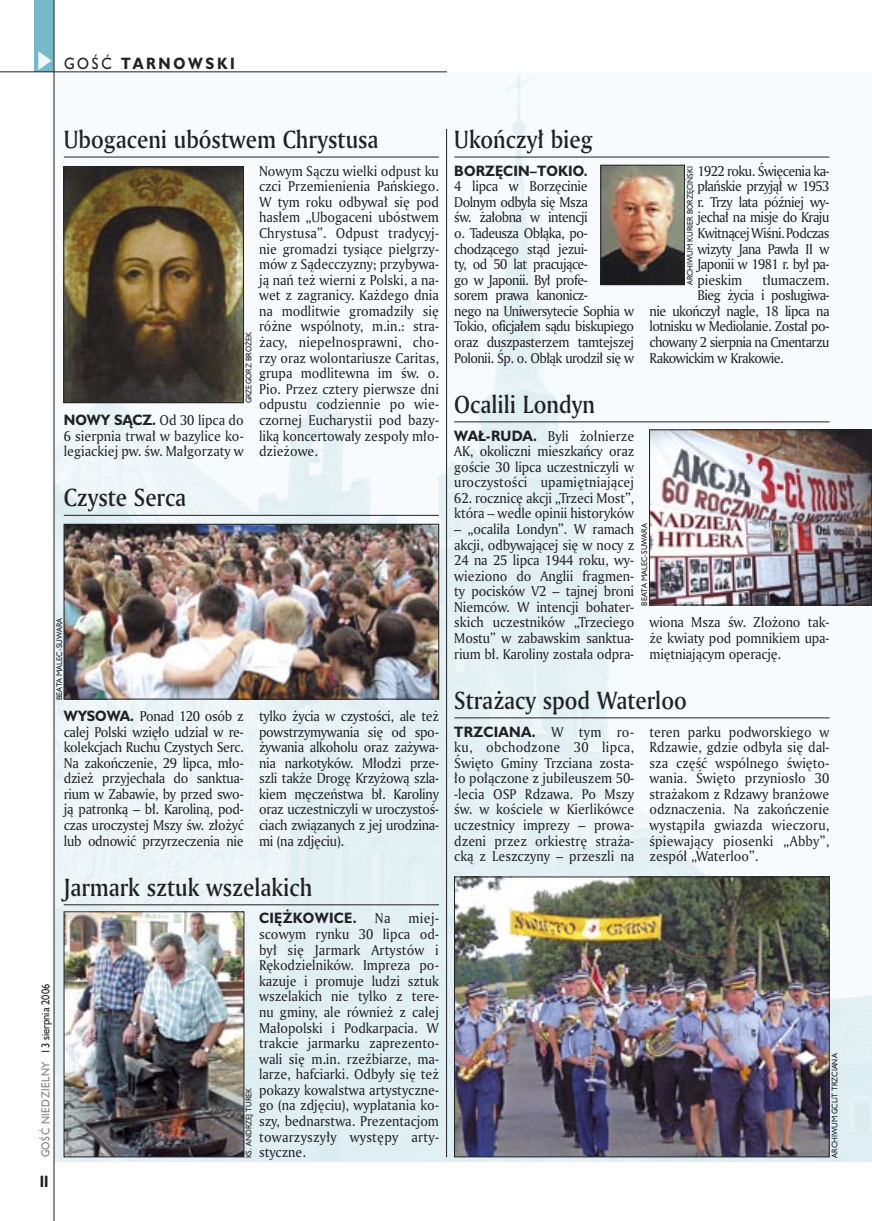
<style>
.page{position:relative;width:872px;height:1221px;background:#fff}
.page>*{position:absolute;margin:0;border:0;box-sizing:border-box;transform-origin:0 0}
._05d_tytyl_Kronika_AmMd_16_pt{font:24px "Amerigo Md PL";color:#212125;scale:.9 1}
._15a_temat_lewo{font:700 15px "Humanst 521 PL";letter-spacing:.2em;color:#212125;scale:.9 1}
._16_pagina_lewa{font:700 15px "Humanst 521 Cn PL";color:#212125;scale:.94 1}
._03_body_bez_akapitu{font:13.8px/15.6px "Amerigo PL";letter-spacing:-.02em;color:#212125;text-align:justify;scale:.94 1}
._03_body_bez_akapitu-2{font:13.8px/15.6px "Amerigo PL";letter-spacing:-.04em;color:#212125;scale:.94 1}
._03_body_bez_akapitu-3{font:700 13.8px "Humanst 521 PL";letter-spacing:.03em;color:#212125;scale:.94 1}
._18a_data_lewa_GOSC{font:10.5px "Humanst 521 PL";letter-spacing:.05em;color:#7f7f83;scale:.9 1}
._18_data_lewa{font:10.5px "Humanst 521 PL";color:#212125;scale:.9 1}
._09a_autor_zdjecia_Hu_5_pt{font:7.5px "Humanst 521 PL";color:#212125;scale:.94 1}
.s1{font-weight:400}
.s2{font-family:"Humanst 521 PL";font-weight:700}
</style>
<div class="page">
<img style="left:55px;top:72px;width:817px;height:1089px">
<div style="left:35px;top:0;width:19px;height:72px;background:#75baca"></div>
<svg style="left:38px;top:51px;width:14px;height:19px"></svg>
<hr style="left:54px;top:0;width:1px;height:1220px;background:#212125">
<hr style="left:0;top:72px;width:447px;height:1px;background:#212125">
<hr style="left:64px;top:157px;width:375px;height:1px;background:#212125">
<hr style="left:64px;top:904px;width:375px;height:1px;background:#212125">
<hr style="left:454px;top:717px;width:375px;height:1px;background:#212125">
<hr style="left:454px;top:421px;width:375px;height:1px;background:#212125">
<hr style="left:64px;top:515px;width:375px;height:1px;background:#212125">
<hr style="left:454px;top:157px;width:375px;height:1px;background:#212125">
<img style="left:66px;top:913px;width:176px;height:241px">
<div style="left:64px;top:911px;width:180px;height:245px;border:1px solid #212125"></div>
<img style="left:66px;top:168px;width:176px;height:233px">
<div style="left:64px;top:166px;width:180px;height:237px;border:1px solid #212125"></div>
<img style="left:602px;top:167px;width:80px;height:116px">
<div style="left:600px;top:165px;width:84px;height:120px;border:1px solid #212125"></div>
<img style="left:456px;top:878px;width:371px;height:276px">
<div style="left:454px;top:876px;width:375px;height:280px;border:1px solid #212125"></div>
<img style="left:651px;top:431px;width:219px;height:172px">
<div style="left:649px;top:429px;width:223px;height:176px;border:1px solid #212125"></div>
<img style="left:66px;top:526px;width:371px;height:171px">
<div style="left:64px;top:524px;width:375px;height:175px;border:1px solid #212125"></div>
<hr style="left:446px;top:129px;width:1px;height:1027px;background:#212125">
<p class="_15a_temat_lewo" style="left:64px;top:53px;width:191px"><span class="s1">GOŚĆ</span> TARNOWSKI</p>
<p class="_05d_tytyl_Kronika_AmMd_16_pt" style="left:64px;top:123px;width:351px">Ubogaceni ubóstwem Chrystusa</p>
<p class="_03_body_bez_akapitu" style="left:259px;top:162px;width:193px">Nowym Sączu wielki odpust ku czci Przemienienia Pańskiego.<br>W tym roku odbywał się pod hasłem „Ubogaceni ubóstwem Chrystusa”. Odpust tradycyj&shy;nie gromadzi tysiące pielgrzy&shy;mów z Sądecczyzny; przybywa&shy;ją nań też wierni z Polski, a na&shy;wet z zagranicy. Każdego dnia na modlitwie gromadziły się różne wspólnoty, m.in.: stra&shy;żacy, niepełnosprawni, cho&shy;rzy oraz wolontariusze Caritas, grupa modlitewna im św. o.<br>Pio. Przez cztery pierwsze dni odpustu codziennie po wie&shy;czornej Eucharystii pod bazy&shy;liką koncertowały zespoły mło&shy;dzieżowe.</p>
<p class="_09a_autor_zdjecia_Hu_5_pt" style="left:244px;top:403px;width:77px;rotate:-90deg">GRZEGORZ BROŻEK</p>
<p class="_03_body_bez_akapitu" style="left:64px;top:412px;width:193px"><span class="s2">NOWY SĄCZ.</span> Od 30 lipca do 6 sierpnia trwał w bazylice ko&shy;legiackiej pw. św. Małgorzaty w</p>
<p class="_05d_tytyl_Kronika_AmMd_16_pt" style="left:64px;top:481px;width:138px">Czyste Serca</p>
<p class="_09a_autor_zdjecia_Hu_5_pt" style="left:54px;top:700px;width:89px;rotate:-90deg">BEATA MALEC-SUWARA</p>
<p class="_03_body_bez_akapitu" style="left:64px;top:707px;width:193px"><span class="s2">WYSOWA.</span> Ponad 120 osób z całej Polski wzięło udział w re&shy;kolekcjach Ruchu Czystych Serc.<br>Na zakończenie, 29 lipca, mło&shy;dzież przyjechała do sanktua&shy;rium w Zabawie, by przed swo&shy;ją patronką – bł. Karoliną, pod&shy;czas uroczystej Mszy św. złożyć lub odnowić przyrzeczenia nie</p>
<p class="_03_body_bez_akapitu" style="left:259px;top:707px;width:193px">tylko życia w czystości, ale też powstrzymywania się od spo&shy;żywania alkoholu oraz zażywa&shy;nia narkotyków. Młodzi prze&shy;szli także Drogę Krzyżową szla&shy;kiem męczeństwa bł. Karoliny oraz uczestniczyli w uroczystoś&shy;ciach związanych z jej urodzina&shy;mi (na zdjęciu).</p>
<p class="_18_data_lewa" style="left:38px;top:1053px;width:79px;rotate:-90deg">13 sierpnia 2006</p>
<p class="_18a_data_lewa_GOSC" style="left:38px;top:1157px;width:108px;rotate:-90deg">GOŚĆ NIEDZIELNY</p>
<p class="_16_pagina_lewa" style="left:40px;top:1170px;width:11px">II</p>
<p class="_05d_tytyl_Kronika_AmMd_16_pt" style="left:64px;top:871px;width:277px">Jarmark sztuk wszelakich</p>
<p class="_03_body_bez_akapitu-3" style="left:259px;top:908px;width:105px">CIĘŻKOWICE.</p>
<p class="_03_body_bez_akapitu" style="left:375px;top:910px;width:18px">Na</p>
<p class="_03_body_bez_akapitu" style="left:259px;top:910px;width:193px;text-indent:149px">miej&shy;scowym rynku 30 lipca od&shy;był się Jarmark Artystów i Rękodzielników. Impreza po&shy;kazuje i promuje ludzi sztuk wszelakich nie tylko z tere&shy;nu gminy, ale również z całej Małopolski i Podkarpacia. W trakcie jarmarku zaprezento&shy;wali się m.in. rzeźbiarze, ma&shy;larze, hafciarki. Odbyły się też pokazy kowalstwa artystyczne&shy;go (na zdjęciu), wyplatania ko&shy;szy, bednarstwa. Prezentacjom towarzyszyły występy arty&shy;styczne.</p>
<p class="_09a_autor_zdjecia_Hu_5_pt" style="left:243px;top:1157px;width:76px;rotate:-90deg">KS. ANDRZEJ TUREK</p>
<p class="_05d_tytyl_Kronika_AmMd_16_pt" style="left:454px;top:123px;width:155px">Ukończył bieg</p>
<p class="_03_body_bez_akapitu-2" style="left:454px;top:162px;width:193px"><span class="s2">BORZĘCIN–TOKIO.<br></span>4 lipca w Borzęcinie<br>Dolnym odbyła się Msza<br>św. żałobna w intencji<br>o. Tadeusza Obłąka, po&shy;chodzącego stąd jezui-<br>ty, od 50 lat pracujące-<br>go w Japonii. Był profe-<br>sorem prawa kanonicz-<br>nego na Uniwersytecie Sophia w<br>Tokio, oficjałem sądu biskupiego oraz duszpasterzem tamtejszej<br>Polonii. Śp. o. Obłąk urodził się w</p>
<p class="_03_body_bez_akapitu" style="left:697px;top:162px;width:142px">1922 roku. Święcenia ka&shy;płańskie przyjął w 1953 r. Trzy lata później wy&shy;jechał na misje do Kraju Kwitnącej Wiśni. Podczas wizyty Jana Pawła II w Japonii w 1981 r. był pa&shy;pieskim</p>
<p class="_09a_autor_zdjecia_Hu_5_pt" style="left:685px;top:285px;width:128px;rotate:-90deg">ARCHIWUM KURIER BORZĘCIŃSKI</p>
<p class="_03_body_bez_akapitu" style="left:762px;top:271px;width:73px">tłumaczem.</p>
<p class="_03_body_bez_akapitu-2" style="left:697px;top:287px;width:142px">Bieg życia i posługiwa-</p>
<p class="_03_body_bez_akapitu-2" style="left:649px;top:303px;width:193px">nie ukończył nagle, 18 lipca na</p>
<p class="_03_body_bez_akapitu-2" style="left:649px;top:318px;width:193px">lotnisku w Mediolanie. Został po-</p>
<p class="_03_body_bez_akapitu-2" style="left:649px;top:334px;width:193px">chowany 2 sierpnia na Cmentarzu</p>
<p class="_03_body_bez_akapitu-2" style="left:649px;top:349px;width:144px">Rakowickim w Krakowie.</p>
<p class="_05d_tytyl_Kronika_AmMd_16_pt" style="left:454px;top:388px;width:158px">Ocalili Londyn</p>
<p class="_03_body_bez_akapitu" style="left:454px;top:427px;width:193px"><span class="s2">WAŁ-RUDA.</span> Byli żołnierze AK, okoliczni mieszkańcy oraz goście 30 lipca uczestniczyli w uroczystości upamiętniającej</p>
<p class="_03_body_bez_akapitu" style="left:454px;top:489px;width:193px">62. rocznicę akcji „Trzeci Most”, która – wedle opinii historyków</p>
<p class="_03_body_bez_akapitu" style="left:454px;top:521px;width:193px">– „ocaliła Londyn”. W ramach akcji, odbywającej się w nocy z 24 na 25 lipca 1944 roku, wy&shy;wieziono do Anglii fragmen&shy;ty pocisków V2 – tajnej broni Niemców. W intencji bohater&shy;skich uczestników „Trzeciego Mostu” w zabawskim sanktua&shy;rium bł. Karoliny została odpra-</p>
<p class="_09a_autor_zdjecia_Hu_5_pt" style="left:639px;top:605px;width:89px;rotate:-90deg">BEATA MALEC-SUWARA</p>
<p class="_03_body_bez_akapitu" style="left:649px;top:614px;width:193px">wiona Msza św. Złożono tak&shy;że kwiaty pod pomnikiem upa&shy;miętniającym operację.</p>
<p class="_05d_tytyl_Kronika_AmMd_16_pt" style="left:454px;top:684px;width:260px">Strażacy spod Waterloo</p>
<p class="_03_body_bez_akapitu" style="left:454px;top:723px;width:193px"><span class="s2">TRZCIANA.</span> W tym ro&shy;ku, obchodzone 30 lipca, Święto Gminy Trzciana zosta&shy;ło połączone z jubileuszem 50- -lecia OSP Rdzawa. Po Mszy św. w kościele w Kierlikówce uczestnicy imprezy – prowa&shy;dzeni przez orkiestrę straża&shy;cką z Leszczyny – przeszli na</p>
<p class="_03_body_bez_akapitu" style="left:649px;top:723px;width:193px">teren parku podworskiego w Rdzawie, gdzie odbyła się dal&shy;sza część wspólnego święto&shy;wania. Święto przyniosło 30 strażakom z Rdzawy branżowe odznaczenia. Na zakończenie wystąpiła gwiazda wieczoru, śpiewający piosenki „Abby”, zespół „Waterloo”.</p>
<p class="_09a_autor_zdjecia_Hu_5_pt" style="left:829px;top:1157px;width:112px;rotate:-90deg">ARCHIWUM GCLiT TRZCIANA</p>
</div>
